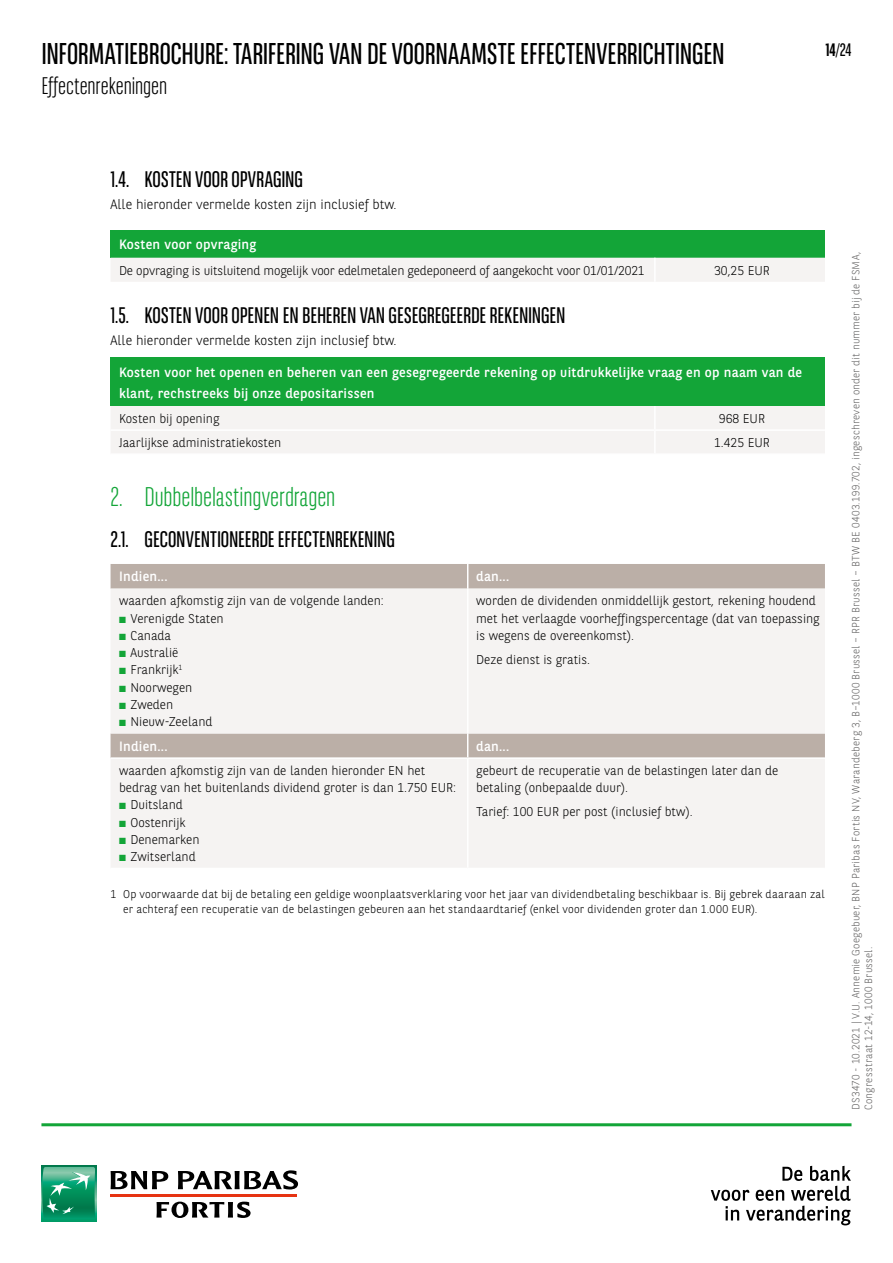
<style>
.page{position:relative;width:893px;height:1263px;background:#fff}
.page>*{position:absolute;margin:0;border:0;box-sizing:border-box;transform-origin:0 0}
.t1{font:30px "BNPP Sans Condensed";letter-spacing:-.005em;color:#000}
.t2{font:300 27px "BNPP Sans Condensed";color:#13a538}
.t3{font:300 24px "BNPP Sans Condensed";color:#000}
.t4{font:22.5px "BNPP Sans Condensed";letter-spacing:-.005em;color:#000}
.t5{font:18px "BNPP Sans Condensed";color:#000}
.t6{font:13.5px/21px "BNPP Sans";letter-spacing:.02em;color:#fff}
.t7{font:300 13.5px "BNPP Sans";color:#000}
.t8{font:300 12.75px/17.2px "BNPP Sans";color:#000}
.t9{font:300 11.25px/15.8px "BNPP Sans";letter-spacing:.02em;color:#000}
.t10{font:300 10.5px/12.6px "BNPP Sans";letter-spacing:.015em;color:#646363}
.s1{font-weight:700}
.s2{color:#13a538}
</style>
<div class="page">
<svg style="left:711px;top:1166px;width:140px;height:59px"></svg>
<div style="left:111px;top:230px;width:714px;height:28px;background:#13a538"></div>
<div style="left:111px;top:258px;width:714px;height:24px;background:#f5f3f2"></div>
<hr style="left:654px;top:258px;width:2px;height:24px;background:#fff">
<div style="left:111px;top:358px;width:714px;height:48px;background:#13a538"></div>
<div style="left:111px;top:406px;width:714px;height:47px;background:#f5f3f2"></div>
<hr style="left:654px;top:406px;width:2px;height:23px;background:#fff">
<hr style="left:111px;top:429px;width:544px;height:2px;background:#fff">
<hr style="left:655px;top:429px;width:170px;height:2px;background:#fff">
<hr style="left:654px;top:431px;width:2px;height:22px;background:#fff">
<div style="left:111px;top:564px;width:714px;height:25px;background:#bbafa7"></div>
<svg style="left:111px;top:589px;width:714px;height:278px;fill:#f5f3f2"></svg>
<svg style="left:467px;top:564px;width:1px;height:25px"></svg>
<hr style="left:467px;top:589px;width:1px;height:144px;background:#fff">
<svg style="left:467px;top:733px;width:1px;height:24px"></svg>
<hr style="left:111px;top:757px;width:357px;height:2px;background:#fff">
<hr style="left:468px;top:757px;width:357px;height:2px;background:#fff">
<hr style="left:467px;top:759px;width:1px;height:109px;background:#fff">
<div style="left:41px;top:1166px;width:55px;height:55px;background:#009e6b"></div>
<svg style="left:42px;top:1167px;width:53px;height:49px"></svg>
<hr style="left:111px;top:1194px;width:186px;height:3px;background:#e63312">
<svg style="left:111px;top:1171px;width:57px;height:18px"></svg>
<svg style="left:178px;top:1170px;width:120px;height:19px"></svg>
<svg style="left:156px;top:1201px;width:95px;height:17px"></svg>
<hr style="left:41px;top:1123px;width:810px;height:3px;background:#13a538">
<h1 class="t1" style="left:41px;top:35px;width:685px">INFORMATIEBROCHURE: TARIFERING VAN DE VOORNAAMSTE EFFECTENVERRICHTINGEN</h1>
<h3 class="t3" style="left:41px;top:71px;width:127px">Effectenrekeningen</h3>
<h3 class="t5" style="left:825px;top:39px;width:28px"><span class="s1">14</span>/24</h3>
<h3 class="t4" style="left:111px;top:165px;width:194px">1.4. KOSTEN VOOR OPVRAGING</h3>
<p class="t7" style="left:111px;top:195px;width:285px">Alle hieronder vermelde kosten zijn inclusief btw.</p>
<p class="t6" style="left:119px;top:233px;width:139px">Kosten voor opvraging</p>
<p class="t8" style="left:119px;top:261px;width:527px">De opvraging is uitsluitend mogelijk voor edelmetalen gedeponeerd of aangekocht voor 01/01/2021</p>
<p class="t8" style="left:714px;top:261px;width:57px">30,25 EUR</p>
<h3 class="t4" style="left:111px;top:301px;width:457px">1.5. KOSTEN VOOR OPENEN EN BEHEREN VAN GESEGREGEERDE REKENINGEN</h3>
<p class="t7" style="left:111px;top:331px;width:285px">Alle hieronder vermelde kosten zijn inclusief btw.</p>
<p class="t6" style="left:119px;top:361px;width:685px">Kosten voor het openen en beheren van een gesegregeerde rekening op uitdrukkelijke vraag en op naam van de klant, rechstreeks bij onze depositarissen</p>
<p class="t8" style="left:119px;top:409px;width:102px">Kosten bij opening</p>
<p class="t8" style="left:719px;top:409px;width:48px">968 EUR</p>
<p class="t8" style="left:119px;top:433px;width:164px">Jaarlijkse administratiekosten</p>
<p class="t8" style="left:714px;top:433px;width:57px">1.425 EUR</p>
<h2 class="t2" style="left:111px;top:480px;width:226px">2. Dubbelbelastingverdragen</h2>
<h3 class="t4" style="left:111px;top:525px;width:286px">2.1. GECONVENTIONEERDE EFFECTENREKENING</h3>
<p class="t6" style="left:119px;top:566px;width:50px">Indien...</p>
<p class="t6" style="left:476px;top:566px;width:34px">dan...</p>
<p class="t8" style="left:119px;top:592px;width:266px">waarden afkomstig zijn van de volgende landen:</p>
<p class="t8" style="left:119px;top:609px;width:106px"><span class="s2">■</span> Verenigde Staten</p>
<p class="t8" style="left:119px;top:626px;width:53px"><span class="s2">■</span> Canada</p>
<p class="t8" style="left:119px;top:644px;width:61px"><span class="s2">■</span> Australië</p>
<p class="t8" style="left:119px;top:661px;width:65px"><span class="s2">■</span> Frankrijk<sup>1</sup></p>
<p class="t8" style="left:119px;top:678px;width:75px"><span class="s2">■</span> Noorwegen</p>
<p class="t8" style="left:119px;top:695px;width:56px"><span class="s2">■</span> Zweden</p>
<p class="t8" style="left:119px;top:713px;width:95px"><span class="s2">■</span> Nieuw-Zeeland</p>
<p class="t8" style="left:476px;top:592px;width:345px">worden de dividenden onmiddellijk gestort, rekening houdend met het verlaagde voorheffingspercentage (dat van toepassing is wegens de overeenkomst).</p>
<p class="t8" style="left:476px;top:650px;width:113px">Deze dienst is gratis.</p>
<p class="t6" style="left:119px;top:735px;width:50px">Indien...</p>
<p class="t6" style="left:476px;top:735px;width:34px">dan...</p>
<p class="t8" style="left:119px;top:761px;width:338px">waarden afkomstig zijn van de landen hieronder EN het bedrag van het buitenlands dividend groter is dan 1.750 EUR:</p>
<p class="t8" style="left:119px;top:796px;width:65px"><span class="s2">■</span> Duitsland</p>
<p class="t8" style="left:119px;top:813px;width:68px"><span class="s2">■</span> Oostenrijk</p>
<p class="t8" style="left:119px;top:830px;width:82px"><span class="s2">■</span> Denemarken</p>
<p class="t8" style="left:119px;top:847px;width:78px"><span class="s2">■</span> Zwitserland</p>
<p class="t8" style="left:476px;top:761px;width:303px">gebeurt de recuperatie van de belastingen later dan de betaling (onbepaalde duur).</p>
<p class="t8" style="left:476px;top:802px;width:216px">Tarief: 100 EUR per post (inclusief btw).</p>
<p class="t9" style="left:123px;top:885px;width:703px;text-indent:-13px">1 Op voorwaarde dat bij de betaling een geldige woonplaatsverklaring voor het jaar van dividendbetaling beschikbaar is. Bij gebrek daaraan zal er achteraf een recuperatie van de belastingen gebeuren aan het standaardtarief (enkel voor dividenden groter dan 1.000 EUR).</p>
<p class="t10" style="left:849px;top:1110px;width:860px;rotate:-90deg">DS3470 - 10.2021 | V.U. Annemie Goegebuer, BNP Paribas Fortis NV, Warandeberg 3, B–1000 Brussel – RPR Brussel – BTW BE 0403.199.702, ingeschreven onder dit nummer bij de FSMA,<br>Congresstraat 12-14, 1000 Brussel.</p>
</div>
